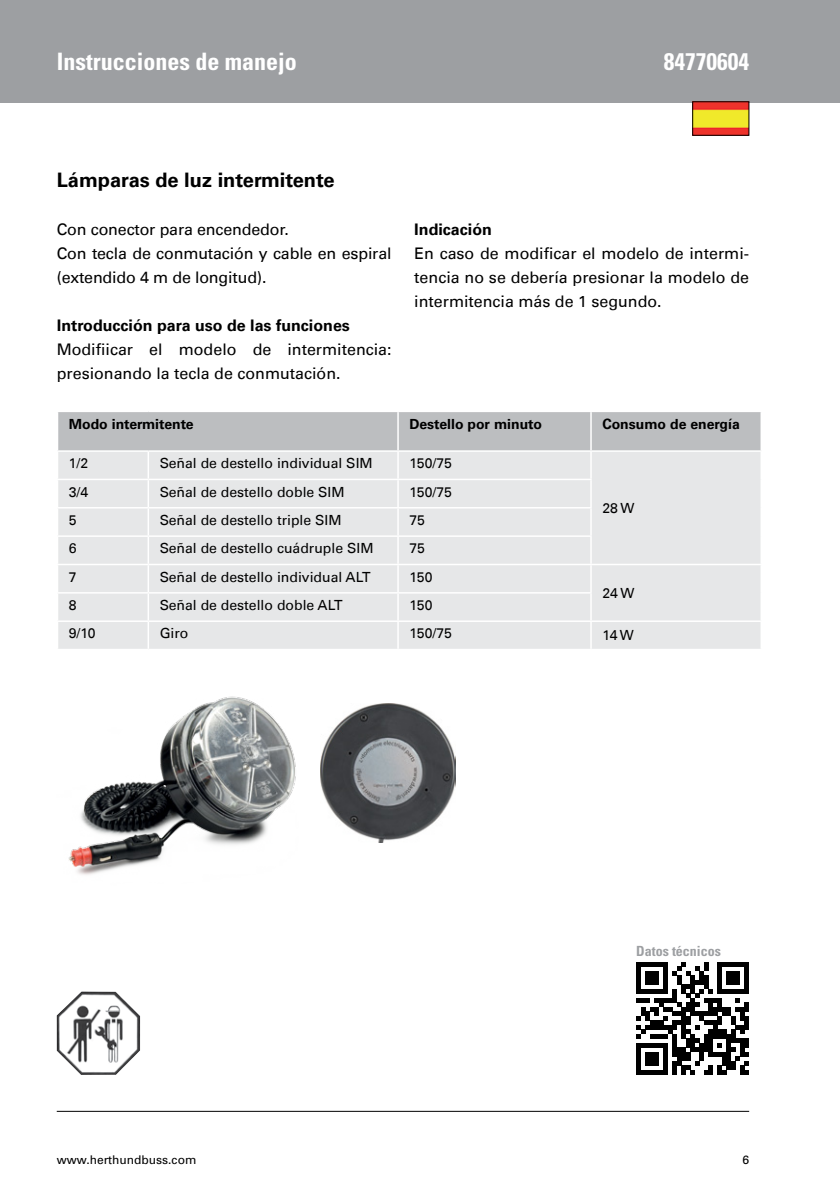
<style>
.page{position:relative;width:840px;height:1191px;background:#fff}
.page>*{position:absolute;margin:0;border:0;box-sizing:border-box;transform-origin:0 0}
.t1{font:700 condensed 24px "Univers";color:#fff}
.t2{font:700 20px "Univers Com 65";color:#000}
.t3{font:16px/24px "Univers Com 55 Roman";color:#000}
.t4{font:700 16px "Univers Com 65";color:#000}
.t5{font:14px "Univers Com 55 Roman";color:#000}
.t6{font:700 14px "Univers Com 65";color:#000}
.t7{font:700 condensed 14px "Univers";color:#9d9fa2}
.t8{font:12px "Univers";color:#000}
</style>
<div class="page">
<div style="left:0;top:0;width:839px;height:102px;background:#9d9fa2"></div>
<hr style="left:57px;top:1111px;width:691px;height:1px;background:#000">
<img style="left:694px;top:103px;width:52px;height:30px">
<img style="left:57px;top:991px;width:83px;height:83px">
<svg style="left:58px;top:412px;width:703px;height:237px;background:#dfe0e1"></svg>
<hr style="left:397px;top:412px;width:1px;height:38px;background:#fff">
<hr style="left:590px;top:412px;width:1px;height:38px;background:#fff">
<hr style="left:760px;top:412px;width:1px;height:38px;background:#fff">
<hr style="left:57px;top:450px;width:91px;height:2px;background:#fff">
<hr style="left:148px;top:450px;width:250px;height:2px;background:#fff">
<hr style="left:398px;top:450px;width:192px;height:2px;background:#fff">
<hr style="left:590px;top:450px;width:171px;height:2px;background:#fff">
<hr style="left:57px;top:479px;width:91px;height:1px;background:#fff">
<hr style="left:148px;top:479px;width:250px;height:1px;background:#fff">
<hr style="left:398px;top:479px;width:193px;height:1px;background:#fff">
<hr style="left:57px;top:507px;width:91px;height:1px;background:#fff">
<hr style="left:148px;top:507px;width:250px;height:1px;background:#fff">
<hr style="left:398px;top:507px;width:193px;height:1px;background:#fff">
<hr style="left:57px;top:535px;width:91px;height:2px;background:#fff">
<hr style="left:148px;top:535px;width:250px;height:2px;background:#fff">
<hr style="left:398px;top:535px;width:193px;height:2px;background:#fff">
<hr style="left:57px;top:564px;width:91px;height:1px;background:#fff">
<hr style="left:148px;top:564px;width:250px;height:1px;background:#fff">
<hr style="left:398px;top:564px;width:192px;height:1px;background:#fff">
<hr style="left:590px;top:564px;width:171px;height:1px;background:#fff">
<hr style="left:57px;top:592px;width:91px;height:1px;background:#fff">
<hr style="left:148px;top:592px;width:250px;height:1px;background:#fff">
<hr style="left:398px;top:592px;width:193px;height:1px;background:#fff">
<hr style="left:57px;top:620px;width:91px;height:2px;background:#fff">
<hr style="left:148px;top:620px;width:250px;height:2px;background:#fff">
<hr style="left:398px;top:620px;width:192px;height:2px;background:#fff">
<hr style="left:590px;top:620px;width:171px;height:2px;background:#fff">
<img style="left:68px;top:696px;width:228px;height:179px">
<img style="left:320px;top:703px;width:135px;height:139px">
<svg style="left:636px;top:962px;width:112px;height:112px"></svg>
<h1 class="t1" style="left:57px;top:47px;width:241px">Instrucciones de manejo</h1>
<h1 class="t1" style="left:663px;top:47px;width:87px">84770604</h1>
<p class="t2" style="left:57px;top:168px;width:279px">Lámparas de luz intermitente</p>
<p class="t3" style="left:57px;top:217px;width:336px">Con conector para encendedor.<br>Con tecla de conmutación y cable en espiral (extendido 4 m de longitud).</p>
<p class="t4" style="left:57px;top:315px;width:294px">Introducción para uso de las funciones</p>
<p class="t3" style="left:57px;top:337px;width:336px">Modifiicar el modelo de intermitencia: presionando la tecla de conmutación.</p>
<p class="t6" style="left:69px;top:415px;width:126px">Modo intermitente</p>
<p class="t6" style="left:409px;top:415px;width:134px">Destello por minuto</p>
<p class="t6" style="left:602px;top:415px;width:139px">Consumo de energía</p>
<p class="t5" style="left:69px;top:455px;width:21px">1/2</p>
<p class="t5" style="left:159px;top:455px;width:214px">Señal de destello individual SIM</p>
<p class="t5" style="left:409px;top:455px;width:44px">150/75</p>
<p class="t5" style="left:602px;top:499px;width:34px">28 W</p>
<p class="t4" style="left:414px;top:219px;width:79px">Indicación</p>
<p class="t3" style="left:414px;top:241px;width:336px;text-align:justify">En caso de modificar el modelo de intermi&shy;tencia no se debería presionar la modelo de intermitencia más de 1 segundo.</p>
<p class="t5" style="left:69px;top:483px;width:21px">3/4</p>
<p class="t5" style="left:159px;top:483px;width:186px">Señal de destello doble SIM</p>
<p class="t5" style="left:409px;top:483px;width:44px">150/75</p>
<p class="t5" style="left:69px;top:511px;width:9px">5</p>
<p class="t5" style="left:159px;top:511px;width:183px">Señal de destello triple SIM</p>
<p class="t5" style="left:409px;top:511px;width:17px">75</p>
<p class="t5" style="left:69px;top:540px;width:9px">6</p>
<p class="t5" style="left:159px;top:540px;width:215px">Señal de destello cuádruple SIM</p>
<p class="t5" style="left:409px;top:540px;width:17px">75</p>
<p class="t5" style="left:69px;top:568px;width:9px">7</p>
<p class="t5" style="left:159px;top:568px;width:212px">Señal de destello individual ALT</p>
<p class="t5" style="left:409px;top:568px;width:25px">150</p>
<p class="t5" style="left:602px;top:584px;width:34px">24 W</p>
<p class="t5" style="left:69px;top:596px;width:9px">8</p>
<p class="t5" style="left:159px;top:596px;width:184px">Señal de destello doble ALT</p>
<p class="t5" style="left:409px;top:596px;width:25px">150</p>
<p class="t5" style="left:69px;top:625px;width:28px">9/10</p>
<p class="t5" style="left:159px;top:625px;width:30px">Giro</p>
<p class="t5" style="left:409px;top:625px;width:44px">150/75</p>
<p class="t5" style="left:602px;top:627px;width:33px">14 W</p>
<p class="t7" style="left:636px;top:942px;width:86px">Datos técnicos</p>
<p class="t8" style="left:57px;top:1152px;width:141px">www.herthundbuss.com</p>
<p class="t8" style="left:742px;top:1152px;width:8px">6</p>
</div>
